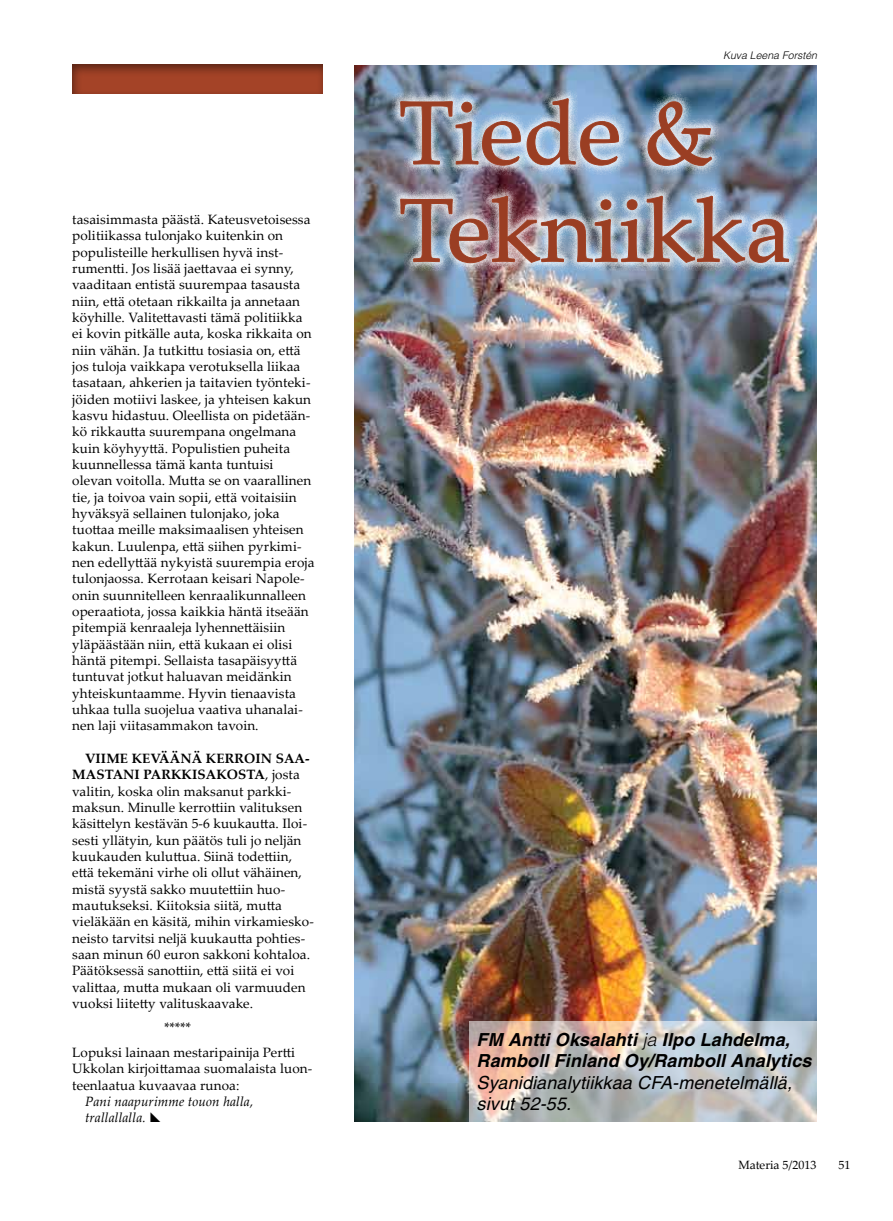
<style>
.page{position:relative;width:893px;height:1221px;background:#fff}
.page>*{position:absolute;margin:0;border:0;box-sizing:border-box;transform-origin:0 0}
.t1{font:90px/97.5px "Palatino Linotype";color:#9a3e23}
.t2{font:italic 700 18px/21.6px "Helvetica";letter-spacing:.01em;color:#000}
.t3{font:italic 18px/21.6px "Helvetica";letter-spacing:.01em;color:#000}
.t4{font:13.5px/16.4px "Palatino Linotype";letter-spacing:.005em;color:#000}
.t5{font:italic 13.5px/16.4px "Palatino Linotype";letter-spacing:.005em;color:#000}
.t6{font:700 13.5px "Palatino Linotype";letter-spacing:.005em;color:#000}
.t7{font:12px "Palatino Linotype";color:#000}
.t8{font:italic 300 10.5px "Helvetica";color:#000}
.s1{font-weight:700}
.s2{font-weight:300}
</style>
<div class="page">
<img style="left:354px;top:65px;width:462px;height:1056px">
<div style="left:390px;top:88px;width:409px;height:185px;background:#fff;opacity:.75"></div>
<svg style="left:400px;top:98px;width:219px;height:68px;background:#abb3c2"></svg>
<svg style="left:647px;top:101px;width:65px;height:65px;background:#aab0bd"></svg>
<img style="left:400px;top:195px;width:389px;height:68px">
<svg style="left:470px;top:1021px;width:347px;height:100px;background:#c6c0bd"></svg>
<div style="left:69px;top:63px;width:255px;height:31px;background:#000;opacity:.49"></div>
<p class="t4" style="left:72px;top:211px;width:244px">tasaisimmasta päästä. Kateusvetoisessa politiikassa tulonjako kuitenkin on populisteille herkullisen hyvä inst&shy;rumentti. Jos lisää jaettavaa ei synny, vaaditaan entistä suurempaa tasausta niin, että otetaan rikkailta ja annetaan köyhille. Valitettavasti tämä politiikka ei kovin pitkälle auta, koska rikkaita on niin vähän. Ja tutkittu tosiasia on, että jos tuloja vaikkapa verotuksella liikaa tasataan, ahkerien ja taitavien työnteki&shy;jöiden motiivi laskee, ja yhteisen kakun kasvu hidastuu. Oleellista on pidetään&shy;kö rikkautta suurempana ongelmana kuin köyhyyttä. Populistien puheita kuunnellessa tämä kanta tuntuisi olevan voitolla. Mutta se on vaarallinen tie, ja toivoa vain sopii, että voitaisiin hyväksyä sellainen tulonjako, joka tuottaa meille maksimaalisen yhteisen kakun. Luulenpa, että siihen pyrkimi&shy;nen edellyttää nykyistä suurempia eroja tulonjaossa. Kerrotaan keisari Napole&shy;onin suunnitelleen kenraalikunnalleen operaatiota, jossa kaikkia häntä itseään pitempiä kenraaleja lyhennettäisiin yläpäästään niin, että kukaan ei olisi häntä pitempi. Sellaista tasapäisyyttä tuntuvat jotkut haluavan meidänkin yhteiskuntaamme. Hyvin tienaavista uhkaa tulla suojelua vaativa uhanalai&shy;nen laji viitasammakon tavoin.</p>
<p class="t6" style="left:85px;top:748px;width:77px">VIIME KEVÄÄ</p>
<p class="t4" style="left:72px;top:749px;width:243px;text-indent:108px"><span class="s1">NÄ KERROIN SAA-MASTANI PARKKISAKOSTA</span>, josta valitin, koska olin maksanut parkki&shy;maksun. Minulle kerrottiin valituksen käsittelyn kestävän 5-6 kuukautta. Iloi&shy;sesti yllätyin, kun päätös tuli jo neljän kuukauden kuluttua. Siinä todettiin, että tekemäni virhe oli ollut vähäinen, mistä syystä sakko muutettiin huo&shy;mautukseksi. Kiitoksia siitä, mutta vieläkään en käsitä, mihin virkamiesko&shy;neisto tarvitsi neljä kuukautta pohties&shy;saan minun 60 euron sakkoni kohtaloa.<br>Päätöksessä sanottiin, että siitä ei voi valittaa, mutta mukaan oli varmuuden vuoksi liitetty valituskaavake.</p>
<p class="t4" style="left:72px;top:1013px;width:224px;line-height:25.2px;text-indent:92px">*****<br>Lopuksi lainaan mestaripainija Pertti</p>
<p class="t4" style="left:72px;top:1059px;width:242px">Ukkolan kirjoittamaa suomalaista luon&shy;teenlaatua kuvaavaa runoa:</p>
<p class="t5" style="left:85px;top:1092px;width:170px">Pani naapurimme touon halla, trallallalla.</p>
<p class="t8" style="left:723px;top:49px;width:95px">Kuva Leena Forstén</p>
<h1 class="t1" style="left:399px;top:81px;width:393px">Tiede &amp;<br>Tekniikka</h1>
<h2 class="t2" style="left:477px;top:1028px;width:336px">FM Antti Oksalahti <span class="s2">ja</span> Ilpo Lahdelma,<br>Ramboll Finland Oy/Ramboll Analytics</h2>
<h2 class="t3" style="left:477px;top:1071px;width:317px">Syanidianalytiikkaa CFA-menetelmällä, sivut 52-55.</h2>
<p class="t7" style="left:738px;top:1155px;width:80px">Materia 5/2013</p>
<p class="t7" style="left:838px;top:1155px;width:13px">51</p>
</div>
